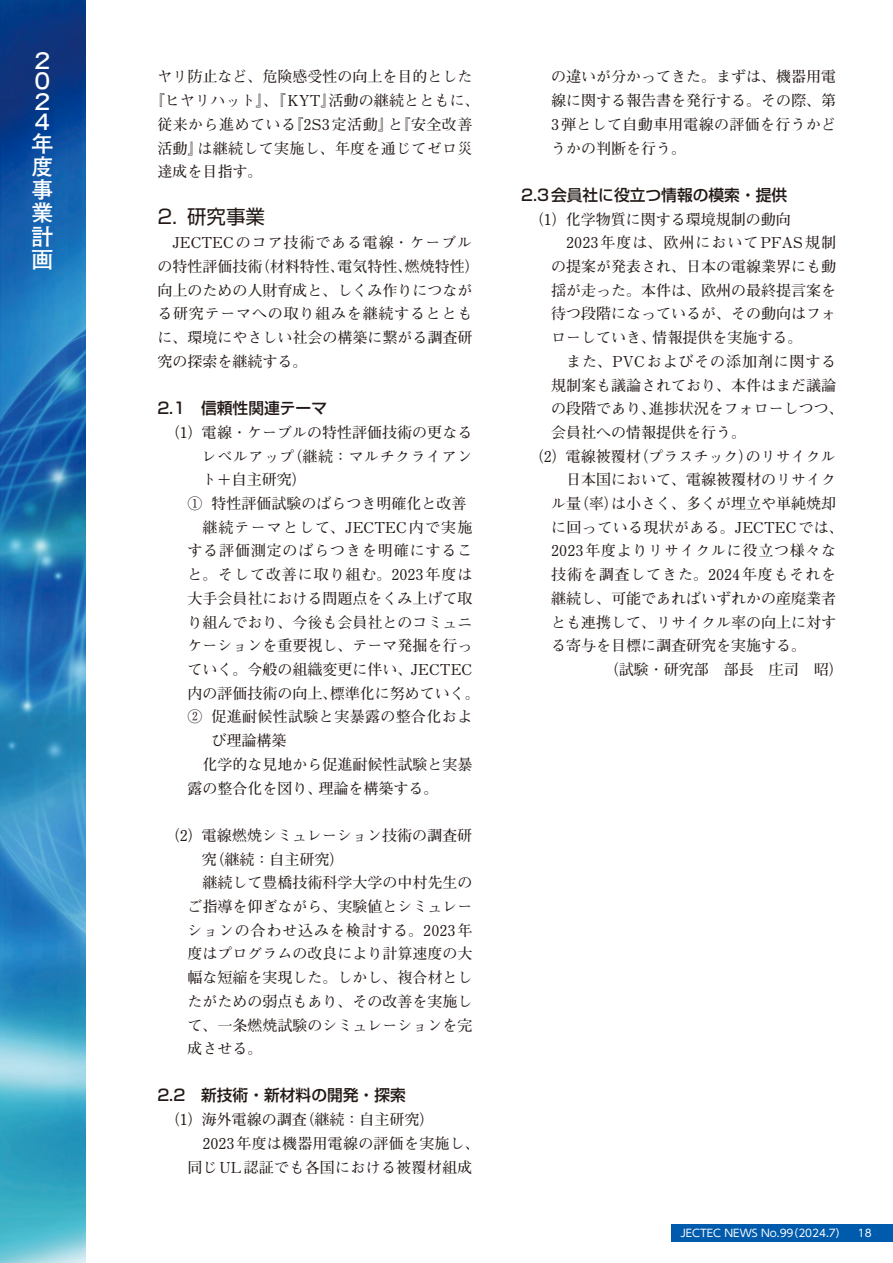
<style>
.page{position:relative;width:893px;height:1263px;background:#fff}
.page>*{position:absolute;margin:0;border:0;box-sizing:border-box;transform-origin:0 0}
.t1{font:700 22.5px/23.1px "Futo Go B101 Pr 6 N";color:#fff;text-align:justify}
.t2{font:19.5px "Shin Go Pro";color:#221815}
.t3{font:500 15.75px "Shin Go Pro";color:#221815}
.t4{font:700 15px/23.7px "Futo Min A101 Pro";color:#221815}
.t5{font:700 15px/23.7px "Futo Min A101 Pro";letter-spacing:.06em;color:#221815}
.t6{font:700 15px/23.7px "Futo Min A101 Pro";letter-spacing:.02em;color:#221815}
.t7{font:700 15px "Futo Min A101 Pro";letter-spacing:.055em;color:#221815}
.t8{font:700 15px/23.7px "Futo Min A101 Pro";letter-spacing:.025em;color:#221815}
.t9{font:700 15px "Futo Min A101 Pro";letter-spacing:.07em;color:#221815}
.t10{font:700 15px "Futo Min A101 Pro";letter-spacing:.075em;color:#221815}
.t11{font:10.5px "UD Shin Go Pro";color:#fff}
</style>
<div class="page">
<div style="left:672px;top:1225px;width:221px;height:17px;background:#005bac"></div>
<img style="left:0;top:0;width:85px;height:1263px">
<h1 class="t1" style="left:31px;top:50px;width:20px;line-height:20.2px">２<br>０<br>２<br>４</h1>
<h1 class="t1" style="left:31px;top:131px;width:23px">年度事業計画</h1>
<p class="t4" style="left:328px;top:63px;width:153px;text-indent:-171px">ヤリ防止など、危険感受性の向上を目的とした活動の継続とともに、</p>
<p class="t4" style="left:150px;top:87px;width:187px">『ヒヤリハット』、『KYT』</p>
<p class="t4" style="left:289px;top:111px;width:106px">『 S2 3定活動』</p>
<p class="t4" style="left:388px;top:111px;width:86px">『と安全改善</p>
<p class="t6" style="left:198px;top:111px;width:276px;text-indent:-40px">従来から進めている<br>は継続して実施し、年度を通じてゼロ災</p>
<p class="t4" style="left:157px;top:134px;width:106px">活動』<br>達成を目指す。</p>
<h2 class="t2" style="left:187px;top:200px;width:79px">研究事業</h2>
<h2 class="t2" style="left:157px;top:200px;width:21px">2.</h2>
<p class="t5" style="left:405px;top:229px;width:76px;text-indent:-233px">JECTECのコア技術である電線・ケーブル燃焼特性(</p>
<p class="t4" style="left:255px;top:253px;width:91px">（材料特性、</p>
<p class="t4" style="left:337px;top:253px;width:77px">電気特性、</p>
<p class="t4" style="left:157px;top:253px;width:317px">の特性評価技術<br>向上のための人財育成と、しくみ作りにつながる研究テーマへの取り組みを継続するとともに、環境にやさしい社会の構築に繋がる調査研究の探索を継続する。</p>
<p class="t3" style="left:157px;top:395px;width:171px">2.1　信頼性関連テーマ</p>
<p class="t4" style="left:165px;top:419px;width:309px;text-align:right">（）1 電線・ケーブルの特性評価技術の更なる（継続：マルチクライアン</p>
<p class="t4" style="left:202px;top:442px;width:94px">レベルアップ</p>
<p class="t4" style="left:202px;top:466px;width:106px">ト＋自主研究(</p>
<p class="t4" style="left:211px;top:490px;width:257px">特性評価試験のばらつき明確化と改善</p>
<p class="t4" style="left:172px;top:490px;width:31px">　①</p>
<p class="t10" style="left:202px;top:515px;width:272px">継続テーマとして、JECTEC内で実施</p>
<p class="t5" style="left:187px;top:537px;width:287px">する評価測定のばらつきを明確にするこ</p>
<p class="t5" style="left:187px;top:561px;width:287px">と。そして改善に取り組む。2023年度は</p>
<p class="t4" style="left:187px;top:585px;width:287px">大手会員社における問題点をくみ上げて取</p>
<p class="t4" style="left:187px;top:608px;width:287px">り組んでおり、今後も会員社とのコミュニ</p>
<p class="t4" style="left:187px;top:632px;width:287px">ケーションを重要視し、テーマ発掘を行っ</p>
<p class="t4" style="left:187px;top:656px;width:287px">ていく。今般の組織変更に伴い、JECTEC</p>
<p class="t4" style="left:330px;top:679px;width:152px">標準化に努めていく。</p>
<p class="t8" style="left:211px;top:679px;width:262px;text-indent:-24px">内の評価技術の向上、<br>促進耐候性試験と実暴露の整合化およ</p>
<p class="t4" style="left:172px;top:703px;width:31px">　②</p>
<p class="t4" style="left:211px;top:727px;width:76px">び理論構築</p>
<p class="t4" style="left:202px;top:750px;width:272px">化学的な見地から促進耐候性試験と実暴</p>
<p class="t4" style="left:319px;top:774px;width:122px">理論を構築する。</p>
<p class="t4" style="left:187px;top:774px;width:136px">露の整合化を図り、</p>
<p class="t4" style="left:165px;top:822px;width:309px">（）2 電線燃焼シミュレーション技術の調査研</p>
<p class="t4" style="left:202px;top:845px;width:144px">（究継続：自主研究(</p>
<p class="t4" style="left:202px;top:869px;width:272px">継続して豊橋技術科学大学の中村先生の</p>
<p class="t4" style="left:187px;top:893px;width:287px">ご指導を仰ぎながら、実験値とシミュレー</p>
<p class="t7" style="left:187px;top:918px;width:287px">ションの合わせ込みを検討する。2023年</p>
<p class="t4" style="left:187px;top:940px;width:287px">度はプログラムの改良により計算速度の大</p>
<p class="t4" style="left:187px;top:964px;width:287px">幅な短縮を実現した。しかし、複合材とし</p>
<p class="t4" style="left:187px;top:987px;width:287px">たがための弱点もあり、その改善を実施し</p>
<p class="t4" style="left:187px;top:1011px;width:287px">て、一条燃焼試験のシミュレーションを完</p>
<p class="t4" style="left:187px;top:1035px;width:76px">成させる。</p>
<p class="t3" style="left:157px;top:1082px;width:250px">2.2　新技術・新材料の開発・探索</p>
<p class="t4" style="left:299px;top:1106px;width:136px">（継続：自主研究(</p>
<p class="t4" style="left:165px;top:1106px;width:144px">（）1 海外電線の調査</p>
<p class="t4" style="left:202px;top:1130px;width:279px">2023年度は機器用電線の評価を実施し、</p>
<p class="t6" style="left:187px;top:1153px;width:287px">同じUL認証でも各国における被覆材組成</p>
<p class="t4" style="left:551px;top:63px;width:287px;text-align:justify">の違いが分かってきた。まずは、機器用電線に関する報告書を発行する。その際、第3弾として自動車用電線の評価を行うかどうかの判断を行う。</p>
<p class="t3" style="left:521px;top:182px;width:268px">2.3会員社に役立つ情報の模索・提供</p>
<p class="t4" style="left:529px;top:205px;width:264px">（）1 化学物質に関する環境規制の動向</p>
<p class="t9" style="left:566px;top:231px;width:271px">2023年度は、欧州においてPFAS規制</p>
<p class="t4" style="left:551px;top:253px;width:286px">の提案が発表され、日本の電線業界にも動</p>
<p class="t4" style="left:551px;top:276px;width:286px">揺が走った。本件は、欧州の最終提言案を</p>
<p class="t4" style="left:551px;top:300px;width:286px">待つ段階になっているが、その動向はフォ</p>
<p class="t4" style="left:652px;top:324px;width:151px">情報提供を実施する。</p>
<p class="t4" style="left:551px;top:324px;width:106px">ローしていき、</p>
<p class="t7" style="left:566px;top:349px;width:272px">また、PVCおよびその添加剤に関する</p>
<p class="t4" style="left:551px;top:371px;width:286px">規制案も議論されており、本件はまだ議論</p>
<p class="t4" style="left:649px;top:395px;width:196px">進捗状況をフォローしつつ、</p>
<p class="t4" style="left:551px;top:395px;width:106px">の段階であり、</p>
<p class="t4" style="left:551px;top:419px;width:196px">会員社への情報提供を行う。</p>
<p class="t4" style="left:529px;top:442px;width:114px">（）2 電線被覆材</p>
<p class="t4" style="left:566px;top:466px;width:271px">日本国において、電線被覆材のリサイク</p>
<p class="t4" style="left:611px;top:490px;width:226px">は小さく、多くが埋立や単純焼却</p>
<p class="t4" style="left:633px;top:442px;width:121px">（プラスチック）</p>
<p class="t4" style="left:746px;top:442px;width:92px">のリサイクル</p>
<p class="t4" style="left:574px;top:490px;width:46px">（率）</p>
<p class="t4" style="left:551px;top:490px;width:294px">ル量<br>に回っている現状がある。JECTECでは、<br>2023年度よりリサイクルに役立つ様々な技術を調査してきた。2024年度もそれを継続し、可能であればいずれかの産廃業者とも連携して、リサイクル率の向上に対する寄与を目標に調査研究を実施する。</p>
<p class="t4" style="left:604px;top:656px;width:241px">（試験・研究部　部長　庄司　昭(</p>
<p class="t11" style="left:788px;top:1225px;width:60px">)2024.7(</p>
<p class="t11" style="left:680px;top:1225px;width:115px">JECTEC NEWS No.99</p>
<p class="t11" style="left:858px;top:1225px;width:15px">18</p>
</div>
